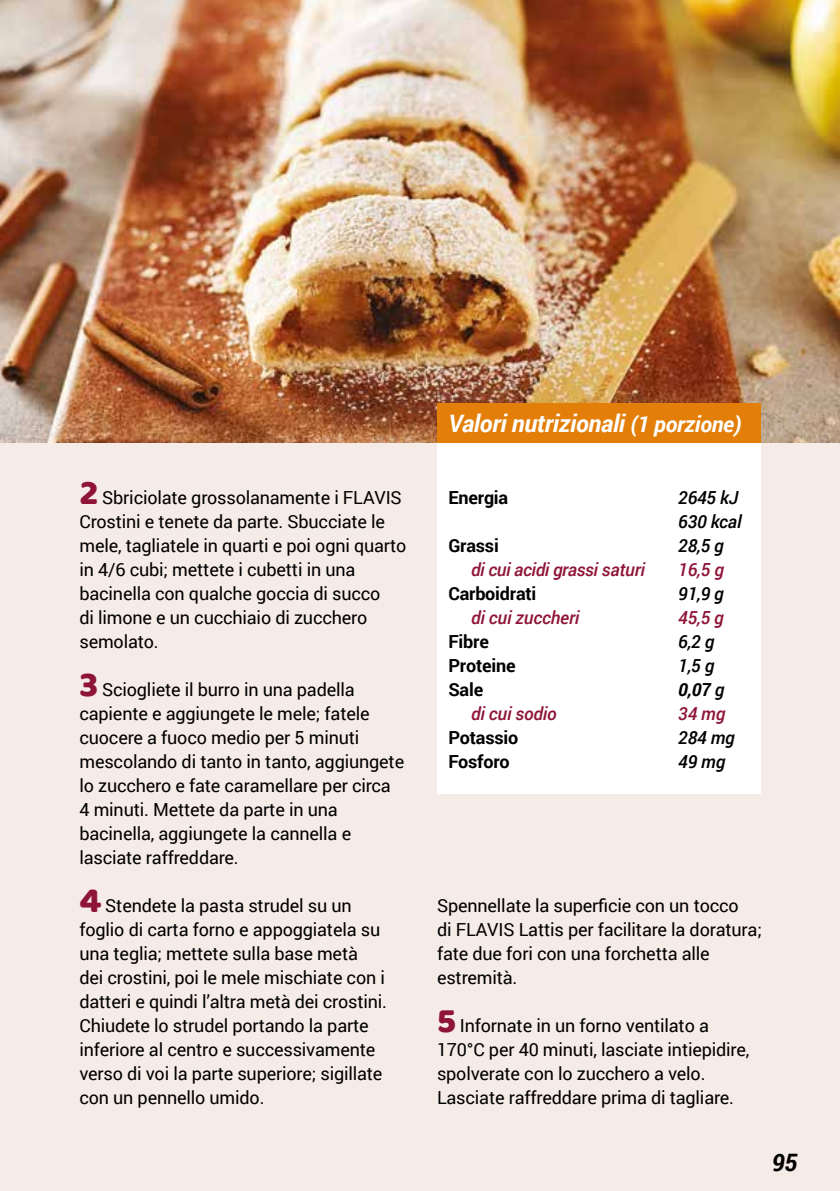
<style>
.page{position:relative;width:840px;height:1191px;background:#fff}
.page>*{position:absolute;margin:0;border:0;box-sizing:border-box;transform-origin:0 0}
.t1{font:italic 700 24px "Roboto";letter-spacing:-.01em;color:#fff}
.t2{font:italic 700 24px "Roboto";color:#000}
.t3{font:18px/24px "Roboto";letter-spacing:-.01em;color:#000}
.t4{font:italic 500 18px "Roboto";letter-spacing:-.01em;color:#8f1538}
.t5{font:700 18px "Roboto";letter-spacing:-.01em;color:#000}
.t6{font:italic 500 18px/24px "Roboto";letter-spacing:-.01em;color:#000}
.t7{font:italic 700 18px "Roboto";color:#000}
.s1{font-size:22px}
.s2{font-family:"Baloo Thambi";font-size:36px;color:#8f1538}
.s3{font-weight:500}
</style>
<div class="page">
<div style="left:0;top:423px;width:839px;height:768px;background:#f5ebe7"></div>
<img style="left:0;top:0;width:839px;height:443px">
<div style="left:437px;top:425px;width:323px;height:369px;background:#fff"></div>
<div style="left:437px;top:403px;width:323px;height:40px;background:#e37f09"></div>
<hr style="left:89px;top:533px;width:289px;height:1px;background:#ededed">
<h1 class="t1" style="left:448px;top:407px;width:294px">Valori nutrizionali <span class="s1">(1 porzione)</span></h1>
<p class="t3" style="left:79px;top:485px;width:328px"><span class="s2">2</span> Sbriciolate grossolanamente i FLAVIS Crostini e tenete da parte. Sbucciate le mele, tagliatele in quarti e poi ogni quarto in 4/6 cubi; mettete i cubetti in una bacinella con qualche goccia di succo<br>di limone e un cucchiaio di zucchero semolato.</p>
<p class="t3" style="left:79px;top:677px;width:326px"><span class="s2">3</span> Sciogliete il burro in una padella capiente e aggiungete le mele; fatele cuocere a fuoco medio per 5 minuti mescolando di tanto in tanto, aggiungete lo zucchero e fate caramellare per circa 4 minuti. Mettete da parte in una bacinella, aggiungete la cannella e lasciate raffreddare.</p>
<p class="t3" style="left:79px;top:893px;width:309px"><span class="s2">4</span> Stendete la pasta strudel su un foglio di carta forno e appoggiatela su una teglia; mettete sulla base metà<br>dei crostini, poi le mele mischiate con i datteri e quindi l’altra metà dei crostini.<br>Chiudete lo strudel portando la parte inferiore al centro e successivamente verso di voi la parte superiore; sigillate con un pennello umido.</p>
<p class="t3" style="left:437px;top:893px;width:326px">Spennellate la superficie con un tocco<br>di FLAVIS Lattis per facilitare la doratura; fate due fori con una forchetta alle estremità.</p>
<p class="t5" style="left:448px;top:485px;width:61px">Energia</p>
<p class="t6" style="left:677px;top:485px;width:65px">2645 kJ<br>630 kcal</p>
<p class="t5" style="left:448px;top:533px;width:52px">Grassi</p>
<p class="t6" style="left:677px;top:533px;width:47px">28,5 g</p>
<p class="t4" style="left:471px;top:557px;width:175px">di cui acidi grassi saturi</p>
<p class="t4" style="left:677px;top:557px;width:47px">16,5 g</p>
<p class="t5" style="left:448px;top:581px;width:89px">Carboidrati</p>
<p class="t6" style="left:677px;top:581px;width:47px">91,9 g</p>
<p class="t4" style="left:471px;top:605px;width:110px">di cui zuccheri</p>
<p class="t4" style="left:677px;top:605px;width:47px">45,5 g</p>
<p class="t5" style="left:448px;top:629px;width:42px">Fibre</p>
<p class="t6" style="left:677px;top:629px;width:38px">6,2 g</p>
<p class="t5" style="left:448px;top:653px;width:69px">Proteine</p>
<p class="t6" style="left:677px;top:653px;width:38px">1,5 g</p>
<p class="t5" style="left:448px;top:677px;width:36px">Sale</p>
<p class="t7" style="left:677px;top:677px;width:48px">0,07 <span class="s3">g</span></p>
<p class="t4" style="left:471px;top:701px;width:87px">di cui sodio</p>
<p class="t4" style="left:677px;top:701px;width:49px">34 mg</p>
<p class="t5" style="left:448px;top:725px;width:71px">Potassio</p>
<p class="t6" style="left:677px;top:725px;width:58px">284 mg</p>
<p class="t5" style="left:448px;top:749px;width:63px">Fosforo</p>
<p class="t6" style="left:677px;top:749px;width:49px">49 mg</p>
<p class="t3" style="left:437px;top:1013px;width:313px"><span class="s2">5</span> Infornate in un forno ventilato a 170°C per 40 minuti, lasciate intiepidire, spolverate con lo zucchero a velo.<br>Lasciate raffreddare prima di tagliare.</p>
<h1 class="t2" style="left:771px;top:1145px;width:27px">95</h1>
</div>
